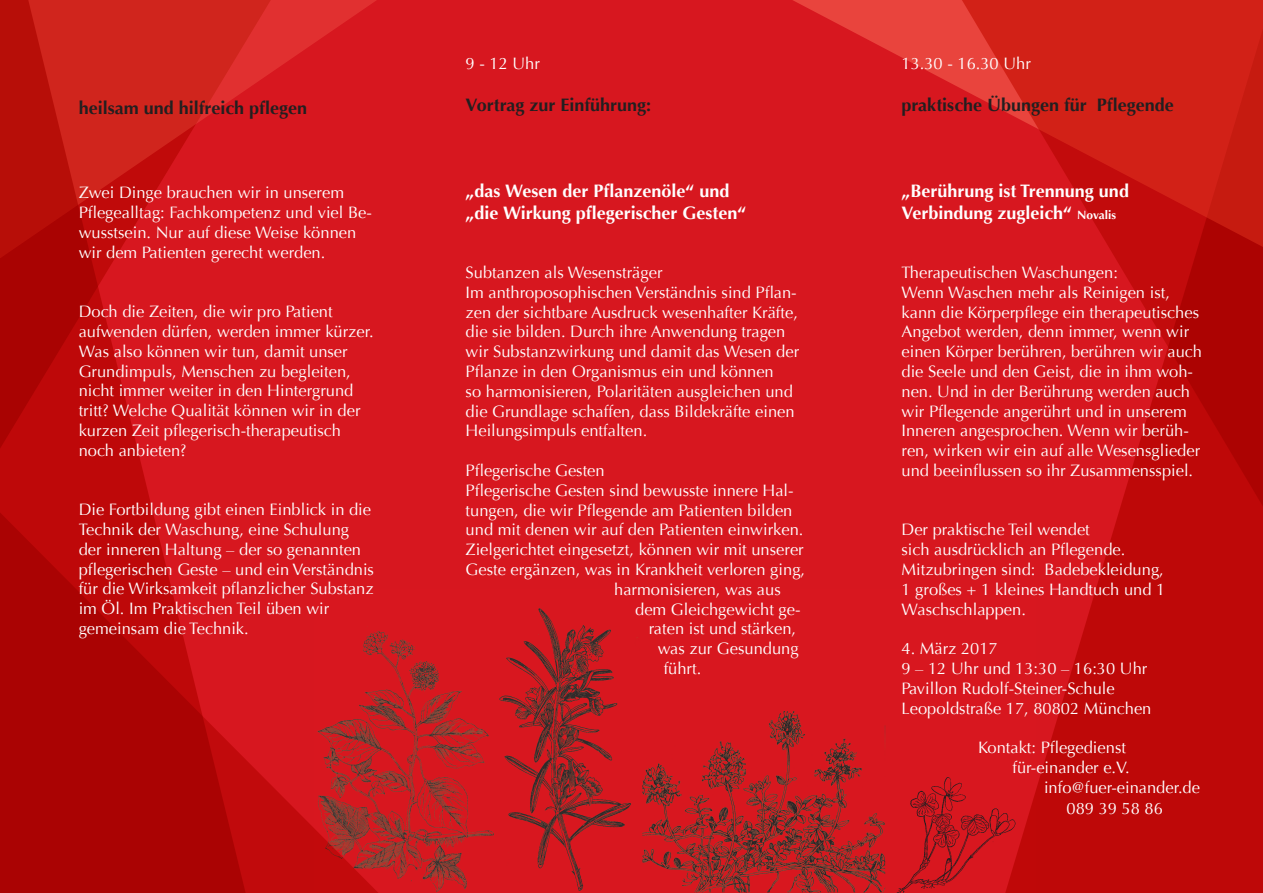
<style>
.page{position:relative;width:1263px;height:893px;background:#d7171f}
.page>*{position:absolute;margin:0;border:0;box-sizing:border-box;transform-origin:0 0}
.t1{font:700 18px/21.6px "Optima";color:#fff}
.t2{font:700 18px "Optima";color:#231f20}
.t3{font:16.5px/19.8px "Optima";color:#fff}
.s1{font-size:12px}
</style>
<div class="page">
<img style="left:391px;top:608px;width:610px;height:285px">
<svg style="left:247px;top:631px;width:144px;height:262px"></svg>
<svg style="left:1001px;top:521px;width:262px;height:372px;fill:#be0808"></svg>
<svg style="left:247px;top:0;width:129px;height:89px"></svg>
<svg style="left:793px;top:0;width:164px;height:86px;fill:#e73e39"></svg>
<svg style="left:0;top:0;width:247px;height:893px"></svg>
<svg style="left:957px;top:0;width:306px;height:521px"></svg>
<p class="t2" style="left:79px;top:97px;width:230px">heilsam und hilfreich pflegen</p>
<p class="t3" style="left:79px;top:183px;width:295px">Zwei Dinge brauchen wir in unserem Pflegealltag: Fachkompetenz und viel Be&shy;wusstsein. Nur auf diese Weise können wir dem Patienten gerecht werden.</p>
<p class="t3" style="left:79px;top:302px;width:296px">Doch die Zeiten, die wir pro Patient aufwenden dürfen, werden immer kürzer.<br>Was also können wir tun, damit unser Grundimpuls, Menschen zu begleiten, nicht immer weiter in den Hintergrund tritt? Welche Qualität können wir in der kurzen Zeit pflegerisch-therapeutisch noch anbieten?</p>
<p class="t3" style="left:79px;top:500px;width:297px">Die Fortbildung gibt einen Einblick in die Technik der Waschung, eine Schulung der inneren Haltung – der so genannten pflegerischen Geste – und ein Verständnis für die Wirksamkeit pflanzlicher Substanz im Öl. Im Praktischen Teil üben wir gemeinsam die Technik.</p>
<p class="t3" style="left:466px;top:54px;width:76px">9 - 12 Uhr</p>
<p class="t2" style="left:466px;top:94px;width:187px">Vortrag zur Einführung:</p>
<p class="t1" style="left:466px;top:180px;width:282px">„das Wesen der Pflanzenöle“ und „die Wirkung pflegerischer Gesten“</p>
<p class="t3" style="left:466px;top:263px;width:198px">Subtanzen als Wesensträger</p>
<p class="t3" style="left:466px;top:282px;width:335px">Im anthroposophischen Verständnis sind Pflan&shy;zen der sichtbare Ausdruck wesenhafter Kräfte, die sie bilden. Durch ihre Anwendung tragen wir Substanzwirkung und damit das Wesen der Pflanze in den Organismus ein und können<br>so harmonisieren, Polaritäten ausgleichen und die Grundlage schaffen, dass Bildekräfte einen Heilungsimpuls entfalten.</p>
<p class="t3" style="left:466px;top:461px;width:141px">Pflegerische Gesten</p>
<p class="t3" style="left:466px;top:480px;width:329px">Pflegerische Gesten sind bewusste innere Hal-</p>
<p class="t3" style="left:466px;top:500px;width:328px">tungen, die wir Pflegende am Patienten bilden</p>
<p class="t3" style="left:466px;top:520px;width:339px">und mit denen wir auf den Patienten einwirken.</p>
<p class="t3" style="left:466px;top:540px;width:340px">Zielgerichtet eingesetzt, können wir mit unserer</p>
<p class="t3" style="left:466px;top:560px;width:341px">Geste ergänzen, was in Krankheit verloren ging,</p>
<p class="t3" style="left:614px;top:579px;width:168px">harmonisieren, was aus</p>
<p class="t3" style="left:635px;top:599px;width:167px">dem Gleichgewicht ge-</p>
<p class="t3" style="left:649px;top:619px;width:149px">raten ist und stärken,</p>
<p class="t3" style="left:658px;top:639px;width:142px">was zur Gesundung</p>
<p class="t3" style="left:664px;top:659px;width:39px">führt.</p>
<p class="t3" style="left:901px;top:54px;width:131px">13.30 - 16.30 Uhr</p>
<p class="t2" style="left:901px;top:94px;width:274px">praktische Übungen für Pflegende</p>
<p class="t1" style="left:901px;top:180px;width:229px">„Berührung ist Trennung und<br>Verbindung zugleich“ <span class="s1">Novalis</span></p>
<p class="t3" style="left:901px;top:263px;width:218px">Therapeutischen Waschungen:</p>
<p class="t3" style="left:901px;top:282px;width:302px">Wenn Waschen mehr als Reinigen ist, kann die Körperpflege ein therapeutisches Angebot werden, denn immer, wenn wir einen Körper berühren, berühren wir auch die Seele und den Geist, die in ihm woh&shy;nen. Und in der Berührung werden auch wir Pflegende angerührt und in unserem Inneren angesprochen. Wenn wir berüh&shy;ren, wirken wir ein auf alle Wesensglieder und beeinflussen so ihr Zusammensspiel.</p>
<p class="t3" style="left:901px;top:520px;width:190px">Der praktische Teil wendet</p>
<p class="t3" style="left:901px;top:540px;width:264px">sich ausdrücklich an Pflegende.<br>Mitzubringen sind: Badebekleidung,</p>
<p class="t3" style="left:901px;top:579px;width:265px">1 großes + 1 kleines Handtuch und 1</p>
<p class="t3" style="left:901px;top:599px;width:126px">Waschschlappen.</p>
<p class="t3" style="left:901px;top:639px;width:98px">4. März 2017</p>
<p class="t3" style="left:901px;top:659px;width:247px">9 – 12 Uhr und 13:30 – 16:30 Uhr</p>
<p class="t3" style="left:901px;top:678px;width:215px">Pavillon Rudolf-Steiner-Schule</p>
<p class="t3" style="left:901px;top:698px;width:251px">Leopoldstraße 17, 80802 München</p>
<p class="t3" style="left:978px;top:738px;width:149px">Kontakt: Pflegedienst</p>
<p class="t3" style="left:1012px;top:758px;width:119px">für-einander e.V.</p>
<p class="t3" style="left:1044px;top:777px;width:157px">info@fuer-einander.de</p>
<p class="t3" style="left:1066px;top:799px;width:98px">089 39 58 86</p>
</div>
